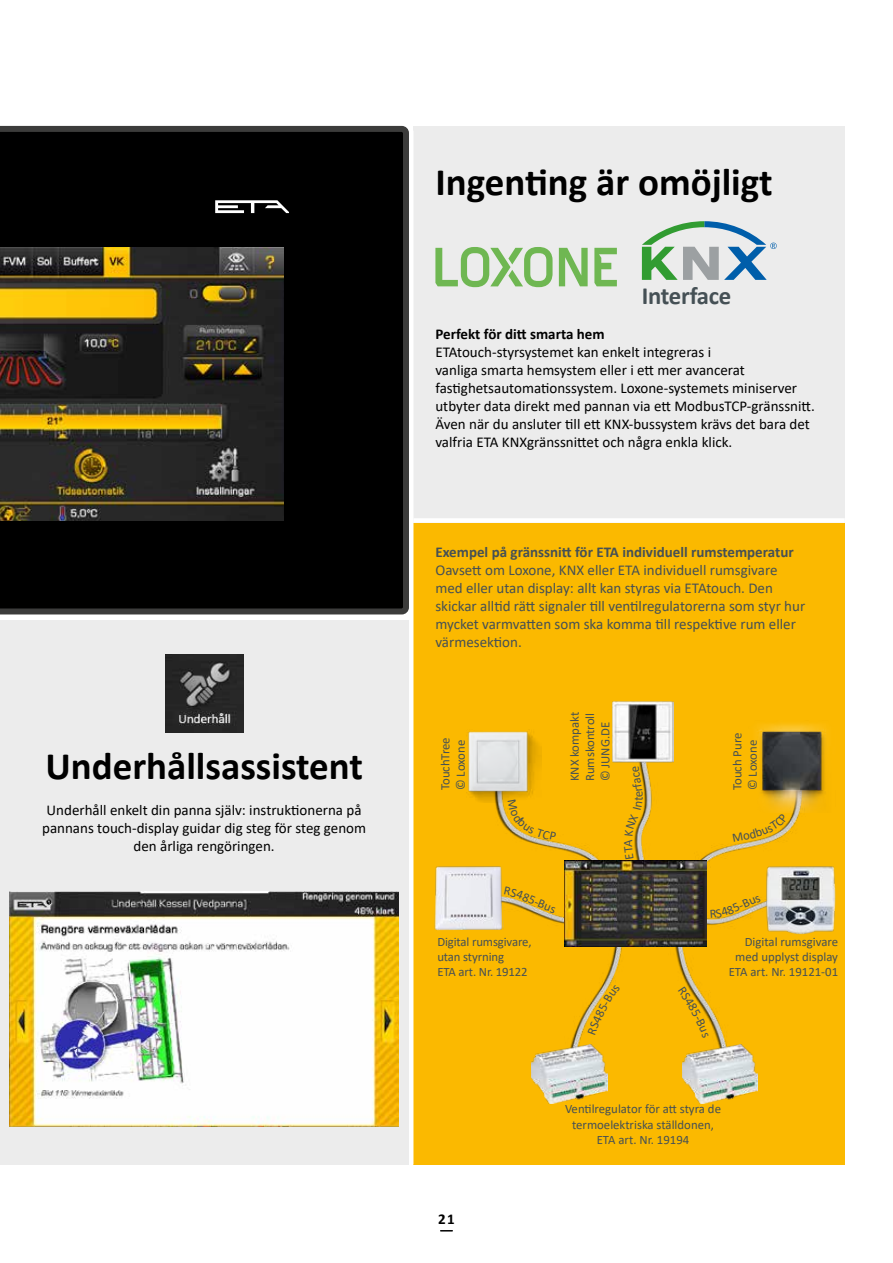
<style>
.page{position:relative;width:893px;height:1263px;background:#fff}
.page>*{position:absolute;margin:0;border:0;box-sizing:border-box;transform-origin:0 0}
.t1{font:700 39px "Calibri";color:#000}
.t2{font:700 24.75px "Calibri";letter-spacing:-.01em;color:#455055}
.t3{font:15px/18px "Calibri";color:#000}
.t4{font:15px/18px "Calibri";color:#455055}
.t5{font:700 15px "Calibri";color:#455055}
.t6{font:700 15px "Calibri";color:#000}
.t7{font:12.75px/15.3px "Calibri";color:#455055}
</style>
<div class="page">
<div style="left:0;top:620px;width:409px;height:545px;background:#ececec"></div>
<div style="left:413px;top:523px;width:432px;height:642px;background:#fbb900"></div>
<div style="left:413px;top:126px;width:432px;height:397px;background:#ececec"></div>
<div style="left:413px;top:518px;width:432px;height:5px;background:#fff"></div>
<img style="left:10px;top:892px;width:389px;height:235px">
<div style="left:0;top:126px;width:409px;height:488px;background:#000"></div>
<img style="left:0;top:247px;width:283px;height:273px">
<svg style="left:215px;top:200px;width:74px;height:13px"></svg>
<img style="left:165px;top:654px;width:78px;height:78px">
<img style="left:484px;top:739px;width:321px;height:353px">
<img style="left:564px;top:860px;width:142px;height:87px">
<img style="left:612px;top:701px;width:61px;height:62px">
<img style="left:748px;top:723px;width:79px;height:89px">
<img style="left:468px;top:731px;width:73px;height:71px">
<img style="left:434px;top:863px;width:69px;height:67px">
<img style="left:763px;top:863px;width:73px;height:71px">
<img style="left:532px;top:1045px;width:75px;height:58px">
<img style="left:682px;top:1045px;width:76px;height:58px">
<svg style="left:435px;top:247px;width:182px;height:40px"></svg>
<svg style="left:642px;top:221px;width:135px;height:59px"></svg>
<svg style="left:508px;top:799px;width:48px;height:42px"></svg>
<svg style="left:504px;top:887px;width:52px;height:26px"></svg>
<svg style="left:624px;top:766px;width:19px;height:93px"></svg>
<svg style="left:733px;top:813px;width:55px;height:29px"></svg>
<svg style="left:710px;top:895px;width:51px;height:23px"></svg>
<svg style="left:678px;top:987px;width:31px;height:51px"></svg>
<svg style="left:588px;top:984px;width:32px;height:51px"></svg>
<h1 class="t1" style="left:45px;top:739px;width:319px">Underhållsassistent</h1>
<p class="t3" style="left:42px;top:801px;width:325px;text-align:center">Underhåll enkelt din panna själv: instruktionerna på pannans touch-display guidar dig steg för steg genom den årliga rengöringen.</p>
<h1 class="t1" style="left:435px;top:155px;width:339px">Ingenting är omöjligt</h1>
<h2 class="t2" style="left:642px;top:278px;width:91px">Interface</h2>
<p class="t6" style="left:435px;top:324px;width:171px">Perfekt för ditt smarta hem</p>
<p class="t3" style="left:435px;top:343px;width:381px">ETAtouch-styrsystemet kan enkelt integreras i<br>vanliga smarta hemsystem eller i ett mer avancerat fastighetsautomationssystem. Loxone-systemets miniserver utbyter data direkt med pannan via ett ModbusTCP-gränssnitt.<br>Även när du ansluter till ett KNX-bussystem krävs det bara det valfria ETA KNXgränssnittet och några enkla klick.</p>
<p class="t5" style="left:435px;top:541px;width:360px">Exempel på gränssnitt för ETA individuell rumstemperatur</p>
<p class="t4" style="left:435px;top:560px;width:371px">Oavsett om Loxone, KNX eller ETA individuell rumsgivare med eller utan display: allt kan styras via ETAtouch. Den skickar alltid rätt signaler till ventilregulatorerna som styr hur mycket varmvatten som ska komma till respektive rum eller värmesektion.</p>
<p class="t7" style="left:567px;top:781px;width:71px;text-align:justify;rotate:-90deg">KNX kompakt Rumskontroll © JUNG.DE</p>
<p class="t7" style="left:437px;top:790px;width:55px;rotate:-90deg">TouchTree © Loxone</p>
<p class="t7" style="left:729px;top:790px;width:59px;rotate:-90deg">Touch Pure © Loxone</p>
<p class="t7" style="left:437px;top:933px;width:96px">Digital rumsgivare, utan styrning<br>ETA art. Nr. 19122</p>
<p class="t7" style="left:729px;top:933px;width:111px;text-align:right">Digital rumsgivare med upplyst display<br>ETA art. Nr. 19121-01</p>
<p class="t6" style="left:438px;top:1208px;width:18px">21</p>
<p class="t7" style="left:565px;top:1101px;width:157px;text-align:center">Ventilregulator för att styra de termoelektriska ställdonen,<br>ETA art. Nr. 19194</p>
</div>
